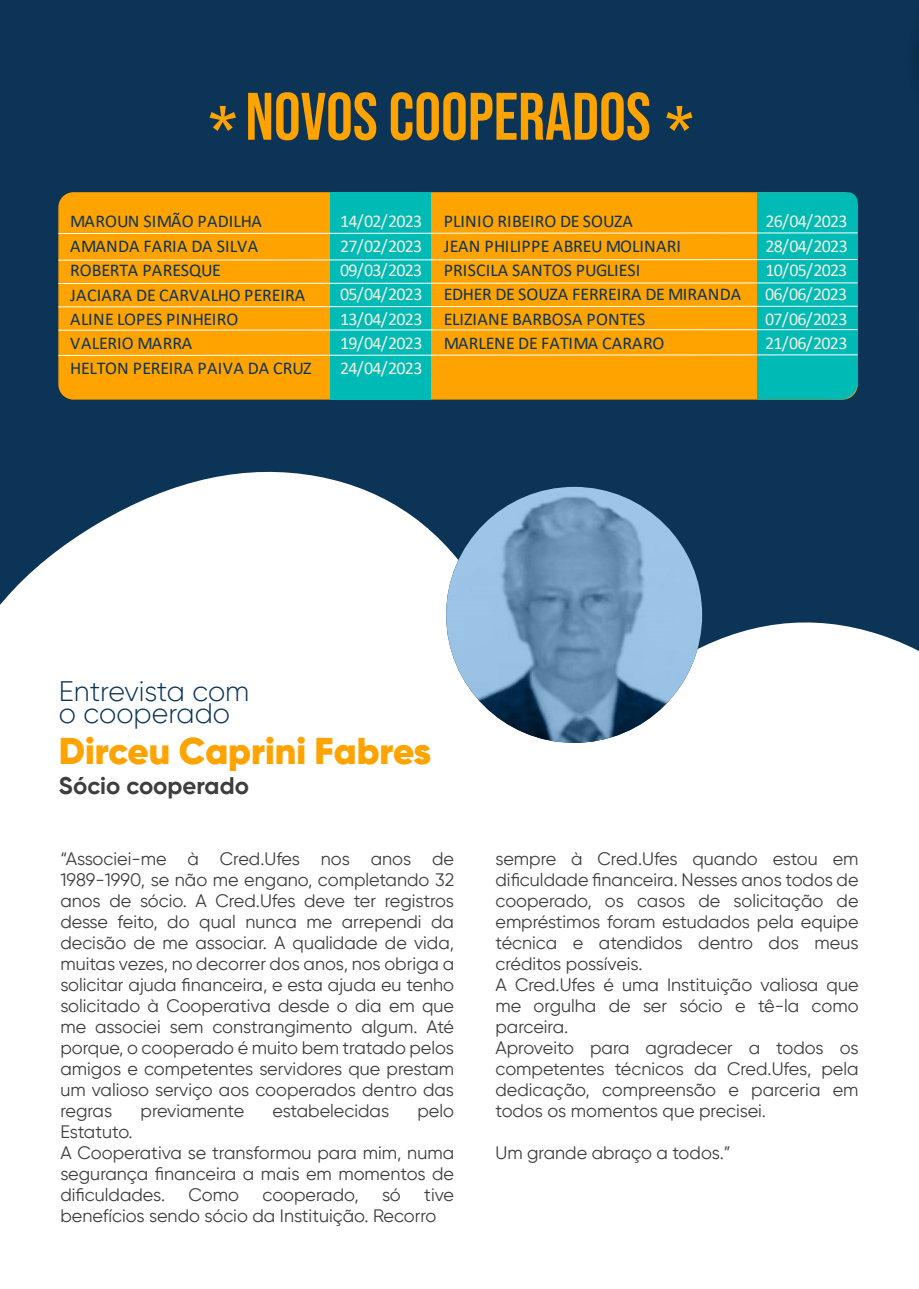
<style>
.page{position:relative;width:919px;height:1289px;background:#fff}
.page>*{position:absolute;margin:0;border:0;box-sizing:border-box;transform-origin:0 0}
.t1{font:66.9px "Bebas Neue";color:#ffa300}
.t2{font:900 37.2px "Gilroy";color:#ffa300}
.t3{font:300 28.2px/22.8px "Gilroy";color:#0b3456}
.t4{font:700 24px "Gilroy";color:#3e3e3f}
.t5{font:18px/21px "Gilroy";color:#3e3e3f}
.t6{font:18px/24.5px "Calibri";color:#0b3456}
.t7{font:18px/24.5px "Calibri";letter-spacing:-.04em;color:#f5efde;text-align:justify}
</style>
<div class="page">
<div style="left:0;top:0;width:918px;height:1288px;background:#0b3456"></div>
<div style="left:561px;top:612px;width:171px;height:449px;background:#fff"></div>
<div style="left:524px;top:1061px;width:394px;height:227px;background:#fff"></div>
<div style="left:0;top:1203px;width:524px;height:85px;background:#fff"></div>
<div style="left:0;top:471px;width:561px;height:732px;background:#fff"></div>
<svg style="left:446px;top:487px;width:256px;height:255px;background:#759dbf"></svg>
<svg style="left:58px;top:192px;width:800px;height:207px;background:#bfab33"></svg>
<div style="left:732px;top:622px;width:186px;height:508px;background:#fff"></div>
<h1 class="t1" style="left:209px;top:79px;width:486px">* NOVOS COOPERADOS *</h1>
<p class="t6" style="left:70px;top:209px;width:243px">MAROUN SIMÃO PADILHA<br>AMANDA FARIA DA SILVA<br>ROBERTA PARESQUE<br>JACIARA DE CARVALHO PEREIRA<br>ALINE LOPES PINHEIRO<br>VALERIO MARRA<br>HELTON PEREIRA PAIVA DA CRUZ</p>
<p class="t6" style="left:443px;top:209px;width:299px">PLINIO RIBEIRO DE SOUZA<br>JEAN PHILIPPE ABREU MOLINARI<br>PRISCILA SANTOS PUGLIESI<br>EDHER DE SOUZA FERREIRA DE MIRANDA<br>ELIZIANE BARBOSA PONTES<br>MARLENE DE FATIMA CARARO</p>
<p class="t7" style="left:340px;top:209px;width:84px">14/02/2023<br>27/02/2023<br>09/03/2023<br>05/04/2023<br>13/04/2023<br>19/04/2023<br>24/04/2023</p>
<p class="t7" style="left:765px;top:209px;width:84px">26/04/2023<br>28/04/2023<br>10/05/2023<br>06/06/2023<br>07/06/2023<br>21/06/2023</p>
<h3 class="t3" style="left:59px;top:679px;width:192px">Entrevista com o cooperado</h3>
<h2 class="t2" style="left:59px;top:727px;width:374px">Dirceu Caprini Fabres</h2>
<h3 class="t4" style="left:59px;top:770px;width:191px">Sócio cooperado</h3>
<p class="t5" style="left:60px;top:847px;width:395px;text-align:justify">“Associei-me à Cred.Ufes nos anos de 1989-1990, se não me engano, completando 32 anos de sócio. A Cred.Ufes deve ter registros desse feito, do qual nunca me arrependi da decisão de me associar. A qualidade de vida, muitas vezes, no decorrer dos anos, nos obriga a solicitar ajuda financeira, e esta ajuda eu tenho solicitado à Cooperativa desde o dia em que me associei sem constrangimento algum. Até porque, o cooperado é muito bem tratado pelos amigos e competentes servidores que prestam um valioso serviço aos cooperados dentro das regras</p>
<p class="t5" style="left:141px;top:1099px;width:105px">previamente</p>
<p class="t5" style="left:272px;top:1099px;width:118px">estabelecidas</p>
<p class="t5" style="left:417px;top:1099px;width:38px">pelo</p>
<p class="t5" style="left:60px;top:1120px;width:395px">Estatuto.<br>A Cooperativa se transformou para mim, numa segurança financeira a mais em momentos de dificuldades.</p>
<p class="t5" style="left:189px;top:1183px;width:52px">Como</p>
<p class="t5" style="left:262px;top:1183px;width:98px">cooperado,</p>
<p class="t5" style="left:382px;top:1183px;width:20px">só</p>
<p class="t5" style="left:60px;top:1183px;width:395px;text-indent:364px">tive benefícios sendo sócio da Instituição. Recorro</p>
<p class="t5" style="left:495px;top:847px;width:364px">sempre à Cred.Ufes quando estou em dificuldade financeira. Nesses anos todos de cooperado, os casos de solicitação de empréstimos foram estudados pela equipe técnica e atendidos dentro dos meus créditos possíveis.<br>A Cred.Ufes é uma Instituição valiosa que me orgulha de ser sócio e tê-la como parceira.<br>Aproveito para agradecer a todos os competentes técnicos da Cred.Ufes, pela dedicação, compreensão e parceria em todos os momentos que precisei.</p>
<p class="t5" style="left:495px;top:1141px;width:237px">Um grande abraço a todos.”</p>
</div>
